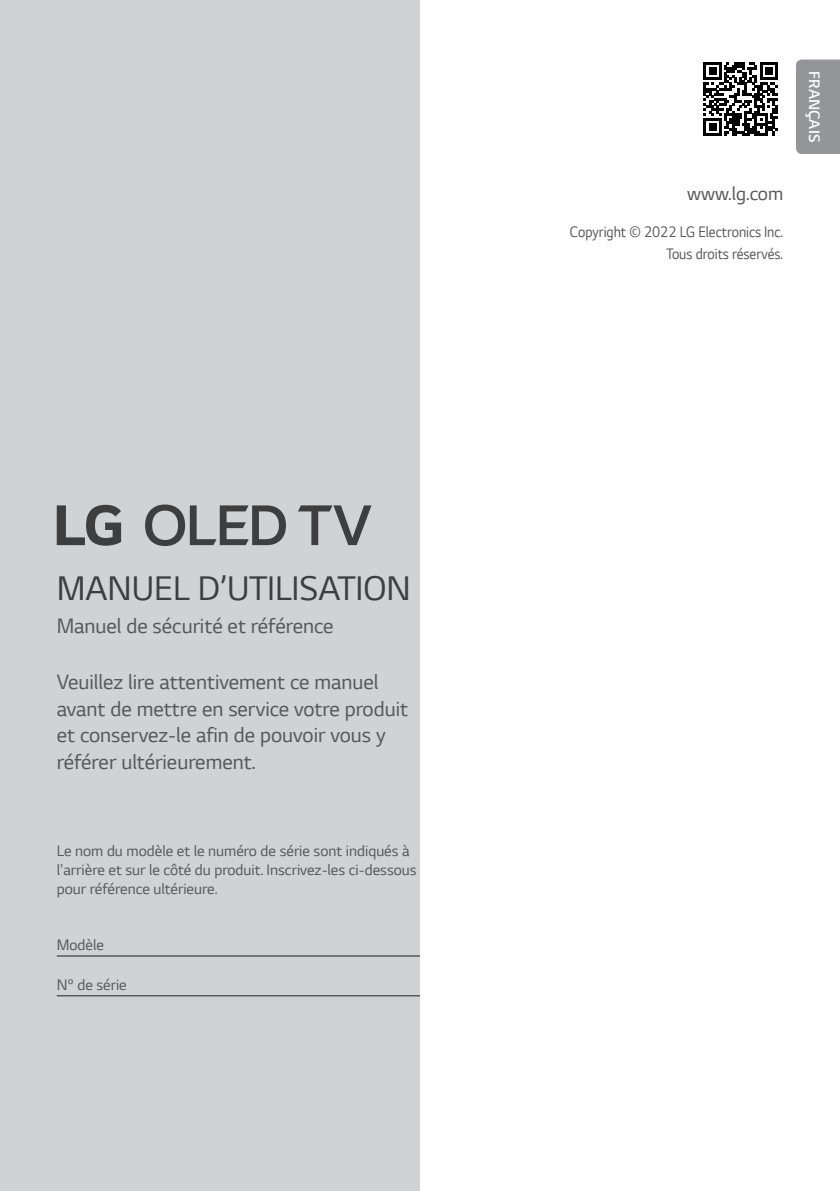
<style>
.page{position:relative;width:840px;height:1191px;background:#fff}
.page>*{position:absolute;margin:0;border:0;box-sizing:border-box;transform-origin:0 0}
.Cover_Owner_s{font:36px "LG Smart";color:#3e3e3f}
.Cover_Body_11{font:22px/26.4px "LG Smart";color:#57585a}
.Cover_Address{font:20px "LG Smart";color:#57585a}
.Cover_Body{font:16px/19.2px "LG Smart";color:#57585a}
.Cover_Body_Right{font:16px "LG Smart";color:#57585a;scale:.9 1}
.t1{font:600 16px "LG Smart";color:#fff}
</style>
<div class="page">
<div style="left:0;top:0;width:420px;height:1191px;background:#d1d2d4"></div>
<svg style="left:703px;top:62px;width:74px;height:74px"></svg>
<hr style="left:57px;top:955px;width:363px;height:1px;background:#231f20">
<hr style="left:57px;top:995px;width:363px;height:1px;background:#231f20">
<svg style="left:145px;top:504px;width:141px;height:42px"></svg>
<svg style="left:57px;top:505px;width:64px;height:41px"></svg>
<svg style="left:298px;top:505px;width:73px;height:40px"></svg>
<div style="left:796px;top:60px;width:43px;height:94px;background:#939598"></div>
<p class="Cover_Owner_s" style="left:57px;top:565px;width:355px">MANUEL D’UTILISATION</p>
<p class="Cover_Body_11" style="left:57px;top:612px;width:278px">Manuel de sécurité et référence</p>
<p class="Cover_Body_11" style="left:57px;top:668px;width:353px">Veuillez lire attentivement ce manuel avant de mettre en service votre produit et conservez-le afin de pouvoir vous y référer ultérieurement.</p>
<p class="Cover_Body" style="left:57px;top:840px;width:361px">Le nom du modèle et le numéro de série sont indiqués à l'arrière et sur le côté du produit. Inscrivez-les ci-dessous pour référence ultérieure.</p>
<p class="Cover_Body" style="left:57px;top:935px;width:49px">Modèle</p>
<p class="Cover_Body" style="left:57px;top:974px;width:72px">Nº de série</p>
<p class="Cover_Address" style="left:686px;top:180px;width:97px">www.lg.com</p>
<p class="Cover_Body_Right" style="left:569px;top:221px;width:238px">Copyright © 2022 LG Electronics Inc.</p>
<p class="Cover_Body_Right" style="left:666px;top:243px;width:131px">Tous droits réservés.</p>
<p class="t1" style="left:824px;top:71px;width:72px;rotate:90deg">FRANÇAIS</p>
</div>
